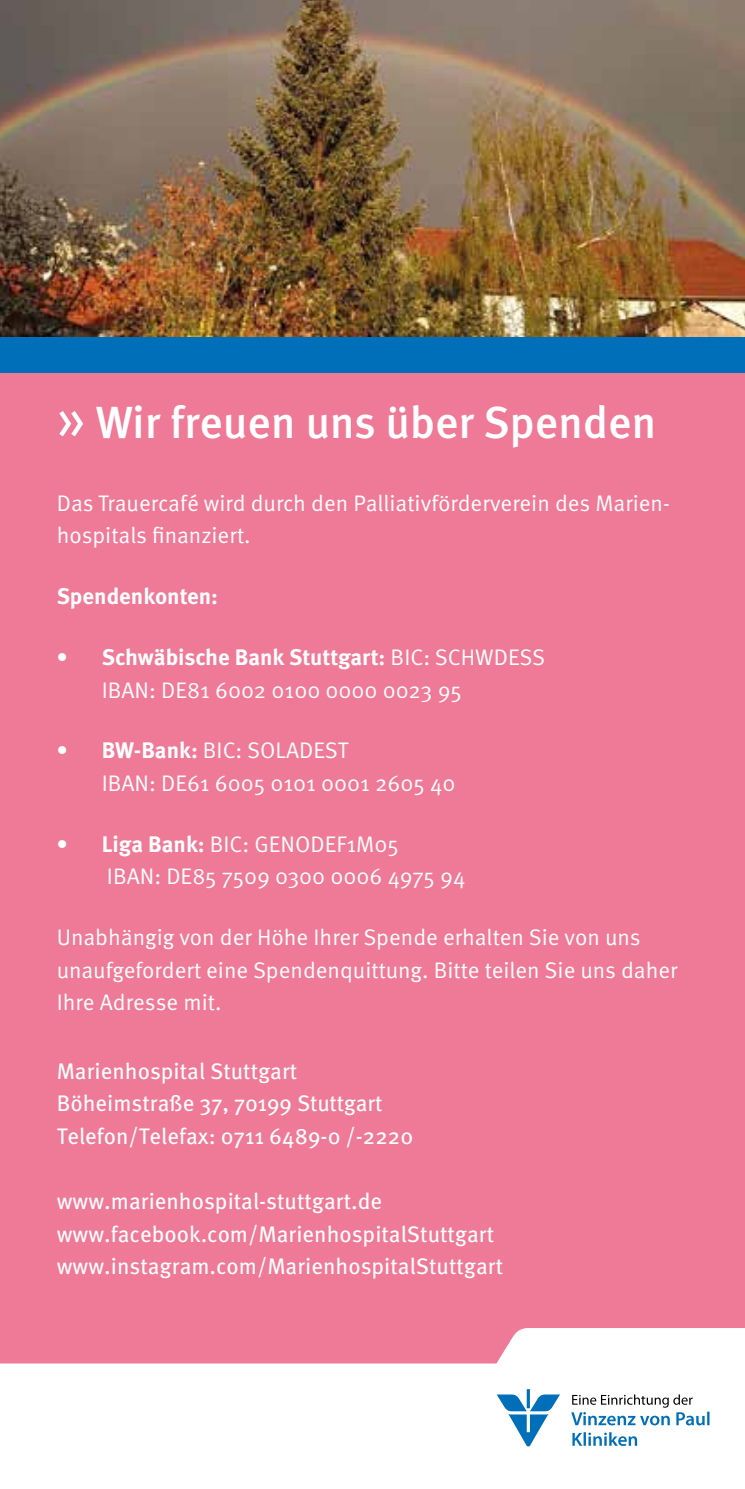
<style>
.page{position:relative;width:745px;height:1489px;background:#fff}
.page>*{position:absolute;margin:0;border:0;box-sizing:border-box;transform-origin:0 0}
.t1{font:500 45px "Meta Pro";letter-spacing:-.005em;color:#fff}
.t2{font:22.5px/32.5px "Meta Pro";color:#fff}
.t3{font:22.5px/32.2px "Meta Pro";color:#fff}
.t4{font:700 22.5px "Meta Pro";color:#fff}
.s1{font-weight:400;font-size:57.5px}
.s2{font-weight:700}
</style>
<div class="page">
<div style="left:0;top:363px;width:744px;height:999px;background:#ef7a97"></div>
<div style="left:0;top:337px;width:744px;height:35px;background:#006fb9"></div>
<svg style="left:0;top:1328px;width:744px;height:68px;fill:#fff"></svg>
<svg style="left:496px;top:1388px;width:63px;height:58px"></svg>
<svg style="left:572px;top:1432px;width:64px;height:13px"></svg>
<svg style="left:571px;top:1394px;width:138px;height:31px"></svg>
<img style="left:0;top:0;width:743px;height:336px">
<h1 class="t1" style="left:57px;top:394px;width:601px"><span class="s1">»</span> Wir freuen uns über Spenden</h1>
<p class="t2" style="left:57px;top:487px;width:614px">Das Trauercafé wird durch den Palliativförderverein des Marien&shy;hospitals finanziert.</p>
<p class="t4" style="left:57px;top:582px;width:163px">Spendenkonten:</p>
<p class="t2" style="left:102px;top:641px;width:444px;text-indent:-45px"><span class="s2">• Schwäbische Bank Stuttgart:</span> BIC: SCHWDESS<br>IBAN: DE81 6002 0100 0000 0023 95</p>
<p class="t2" style="left:102px;top:734px;width:355px;text-indent:-45px"><span class="s2">• BW-Bank:</span> BIC: SOLADEST<br>IBAN: DE61 6005 0101 0001 2605 40</p>
<p class="t2" style="left:107px;top:828px;width:359px;text-indent:-50px"><span class="s2">• Liga Bank:</span> BIC: GENODEF1M05<br>IBAN: DE85 7509 0300 0006 4975 94</p>
<p class="t2" style="left:57px;top:921px;width:621px">Unabhängig von der Höhe Ihrer Spende erhalten Sie von uns unaufgefordert eine Spendenquittung. Bitte teilen Sie uns daher<br>Ihre Adresse mit.</p>
<p class="t3" style="left:57px;top:1055px;width:358px">Marienhospital Stuttgart<br>Böheimstraße 37, 70199 Stuttgart<br>Telefon/Telefax: 0711 6489-0 /-2220</p>
<p class="t3" style="left:57px;top:1184px;width:447px">www.marienhospital-stuttgart.de www.facebook.com/MarienhospitalStuttgart www.instagram.com/MarienhospitalStuttgart</p>
</div>
